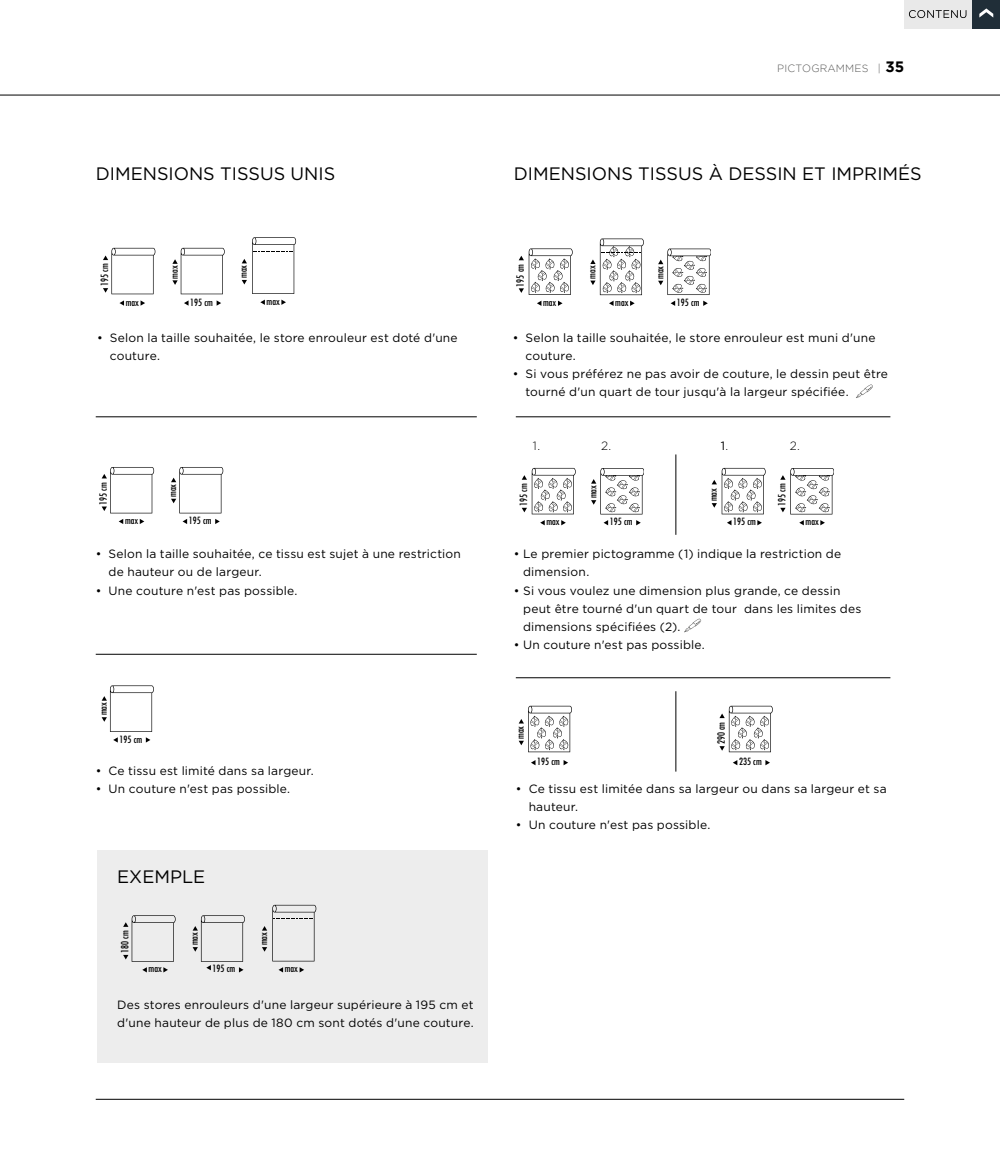
<style>
.page{position:relative;width:1000px;height:1149px;background:#fff}
.page>*{position:absolute;margin:0;border:0;box-sizing:border-box;transform-origin:0 0}
.t1{font:18px "Gotham";color:#000}
.t2{font:12px/18px "Gotham";letter-spacing:.015em;color:#000}
.t3{font:300 12px "Gotham";color:#000}
.t4{font:300 10.5px "Gotham";letter-spacing:.015em;color:#575756}
.t5{font:condensed 9.75px "Futura Std";color:#000}
.s1{font-weight:700;font-size:15px;color:#000}
.s2{font-weight:300}
</style>
<div class="page">
<hr style="left:0;top:95px;width:999px;height:1px;background:#000">
<hr style="left:96px;top:1098px;width:808px;height:1px;background:#000">
<div style="left:97px;top:849px;width:390px;height:213px;background:#ededed"></div>
<hr style="left:96px;top:416px;width:380px;height:1px;background:#000">
<svg style="left:119px;top:300px;width:5px;height:5px"></svg>
<svg style="left:140px;top:300px;width:5px;height:5px"></svg>
<svg style="left:103px;top:248px;width:52px;height:46px"></svg>
<svg style="left:184px;top:300px;width:4px;height:5px"></svg>
<svg style="left:216px;top:300px;width:5px;height:5px"></svg>
<svg style="left:172px;top:248px;width:53px;height:46px"></svg>
<svg style="left:242px;top:237px;width:54px;height:68px"></svg>
<svg style="left:590px;top:238px;width:53px;height:68px"></svg>
<svg style="left:518px;top:248px;width:54px;height:58px"></svg>
<svg style="left:658px;top:248px;width:52px;height:58px"></svg>
<svg style="left:540px;top:520px;width:4px;height:5px"></svg>
<svg style="left:561px;top:520px;width:4px;height:5px"></svg>
<svg style="left:521px;top:468px;width:54px;height:46px"></svg>
<svg style="left:603px;top:520px;width:5px;height:5px"></svg>
<svg style="left:636px;top:520px;width:4px;height:5px"></svg>
<svg style="left:591px;top:468px;width:52px;height:46px"></svg>
<svg style="left:102px;top:467px;width:52px;height:57px"></svg>
<svg style="left:171px;top:467px;width:52px;height:57px"></svg>
<svg style="left:531px;top:760px;width:4px;height:5px"></svg>
<svg style="left:563px;top:760px;width:5px;height:5px"></svg>
<svg style="left:518px;top:705px;width:54px;height:47px"></svg>
<svg style="left:113px;top:737px;width:5px;height:5px"></svg>
<svg style="left:146px;top:737px;width:4px;height:5px"></svg>
<svg style="left:102px;top:685px;width:52px;height:46px"></svg>
<svg style="left:856px;top:384px;width:16px;height:14px"></svg>
<hr style="left:515px;top:416px;width:375px;height:1px;background:#000">
<svg style="left:684px;top:618px;width:17px;height:14px"></svg>
<hr style="left:515px;top:677px;width:375px;height:1px;background:#000">
<hr style="left:96px;top:653px;width:380px;height:1px;background:#000">
<svg style="left:123px;top:915px;width:52px;height:57px"></svg>
<svg style="left:192px;top:915px;width:53px;height:57px"></svg>
<svg style="left:262px;top:904px;width:54px;height:68px"></svg>
<svg style="left:727px;top:520px;width:4px;height:5px"></svg>
<svg style="left:757px;top:520px;width:4px;height:5px"></svg>
<svg style="left:711px;top:468px;width:54px;height:46px"></svg>
<svg style="left:799px;top:520px;width:4px;height:5px"></svg>
<svg style="left:820px;top:520px;width:4px;height:5px"></svg>
<svg style="left:780px;top:468px;width:53px;height:46px"></svg>
<svg style="left:733px;top:760px;width:4px;height:5px"></svg>
<svg style="left:765px;top:760px;width:4px;height:5px"></svg>
<svg style="left:719px;top:705px;width:53px;height:47px"></svg>
<hr style="left:675px;top:454px;width:1px;height:80px;background:#000">
<hr style="left:675px;top:691px;width:1px;height:80px;background:#000">
<div style="left:971px;top:0;width:28px;height:28px;background:#202e38"></div>
<svg style="left:979px;top:8px;width:14px;height:10px"></svg>
<div style="left:904px;top:0;width:67px;height:28px;background:#e9e9e9"></div>
<svg style="left:909px;top:10px;width:57px;height:8px"></svg>
<p class="t4" style="left:777px;top:63px;width:128px">PICTOGRAMMES | <span class="s1">35</span></p>
<h1 class="t1" style="left:96px;top:162px;width:241px">DIMENSIONS TISSUS UNIS</h1>
<h1 class="t1" style="left:513px;top:162px;width:409px">DIMENSIONS TISSUS À DESSIN ET IMPRIMÉS</h1>
<p class="t5" style="left:99px;top:286px;width:24px;rotate:-90deg">195 cm</p>
<p class="t5" style="left:168px;top:278px;width:15px;rotate:-90deg">max</p>
<p class="t5" style="left:237px;top:278px;width:15px;rotate:-90deg">max</p>
<p class="t5" style="left:514px;top:286px;width:24px;rotate:-90deg">195 cm</p>
<p class="t5" style="left:586px;top:279px;width:15px;rotate:-90deg">max</p>
<p class="t5" style="left:653px;top:279px;width:15px;rotate:-90deg">max</p>
<p class="t5" style="left:126px;top:296px;width:15px">max</p>
<p class="t5" style="left:190px;top:296px;width:24px">195 cm</p>
<p class="t5" style="left:266px;top:295px;width:15px">max</p>
<p class="t5" style="left:543px;top:296px;width:15px">max</p>
<p class="t5" style="left:615px;top:296px;width:15px">max</p>
<p class="t5" style="left:676px;top:296px;width:24px">195 cm</p>
<p class="t2" style="left:110px;top:328px;width:349px;text-indent:-13px">• Selon la taille souhaitée, le store enrouleur est doté d'une couture.</p>
<p class="t2" style="left:525px;top:328px;width:351px;text-indent:-13px">• Selon la taille souhaitée, le store enrouleur est muni d'une couture.</p>
<p class="t2" style="left:525px;top:364px;width:364px;text-indent:-13px">• Si vous préférez ne pas avoir de couture, le dessin peut être tourné d'un quart de tour jusqu'à la largeur spécifiée.</p>
<p class="t3" style="left:533px;top:438px;width:9px">1.</p>
<p class="t3" style="left:601px;top:438px;width:12px">2.</p>
<p class="t2" style="left:720px;top:436px;width:9px">1<span class="s2">.</span></p>
<p class="t3" style="left:789px;top:438px;width:12px">2.</p>
<p class="t5" style="left:97px;top:504px;width:24px;rotate:-90deg">195 cm</p>
<p class="t5" style="left:167px;top:497px;width:15px;rotate:-90deg">max</p>
<p class="t5" style="left:517px;top:506px;width:24px;rotate:-90deg">195 cm</p>
<p class="t5" style="left:586px;top:498px;width:15px;rotate:-90deg">max</p>
<p class="t5" style="left:707px;top:501px;width:15px;rotate:-90deg">max</p>
<p class="t5" style="left:775px;top:506px;width:24px;rotate:-90deg">195 cm</p>
<p class="t5" style="left:125px;top:514px;width:15px">max</p>
<p class="t5" style="left:189px;top:514px;width:24px">195 cm</p>
<p class="t5" style="left:546px;top:515px;width:15px">max</p>
<p class="t5" style="left:609px;top:515px;width:24px">195 cm</p>
<p class="t5" style="left:733px;top:515px;width:24px">195 cm</p>
<p class="t5" style="left:805px;top:515px;width:15px">max</p>
<p class="t2" style="left:108px;top:544px;width:354px;text-indent:-13px">• Selon la taille souhaitée, ce tissu est sujet à une restriction de hauteur ou de largeur.</p>
<p class="t2" style="left:96px;top:580px;width:203px">• Une couture n'est pas possible.</p>
<p class="t2" style="left:523px;top:544px;width:319px;text-indent:-9px">• Le premier pictogramme (1) indique la restriction de dimension.</p>
<p class="t2" style="left:523px;top:580px;width:340px;text-indent:-9px">• Si vous voulez une dimension plus grande, ce dessin peut être tourné d'un quart de tour dans les limites des dimensions spécifiées (2).</p>
<p class="t2" style="left:513px;top:634px;width:192px">• Un couture n'est pas possible.</p>
<p class="t5" style="left:97px;top:715px;width:15px;rotate:-90deg">max</p>
<p class="t5" style="left:119px;top:733px;width:24px">195 cm</p>
<p class="t5" style="left:514px;top:738px;width:15px;rotate:-90deg">max</p>
<p class="t5" style="left:715px;top:744px;width:24px;rotate:-90deg">290 cm</p>
<p class="t5" style="left:537px;top:755px;width:24px">195 cm</p>
<p class="t5" style="left:739px;top:755px;width:24px">235 cm</p>
<p class="t2" style="left:96px;top:760px;width:219px">• Ce tissu est limité dans sa largeur.</p>
<p class="t2" style="left:96px;top:778px;width:196px">• Un couture n'est pas possible.</p>
<p class="t2" style="left:528px;top:778px;width:359px;text-indent:-13px">• Ce tissu est limitée dans sa largeur ou dans sa largeur et sa hauteur.</p>
<p class="t2" style="left:516px;top:814px;width:196px">• Un couture n'est pas possible.</p>
<h1 class="t1" style="left:117px;top:864px;width:90px">EXEMPLE</h1>
<p class="t5" style="left:119px;top:952px;width:24px;rotate:-90deg">180 cm</p>
<p class="t5" style="left:149px;top:962px;width:15px">max</p>
<p class="t5" style="left:188px;top:945px;width:15px;rotate:-90deg">max</p>
<p class="t5" style="left:258px;top:945px;width:15px;rotate:-90deg">max</p>
<p class="t5" style="left:212px;top:962px;width:24px">195 cm</p>
<p class="t5" style="left:285px;top:962px;width:15px">max</p>
<p class="t2" style="left:117px;top:994px;width:358px">Des stores enrouleurs d'une largeur supérieure à 195 cm et d'une hauteur de plus de 180 cm sont dotés d'une couture.</p>
</div>
